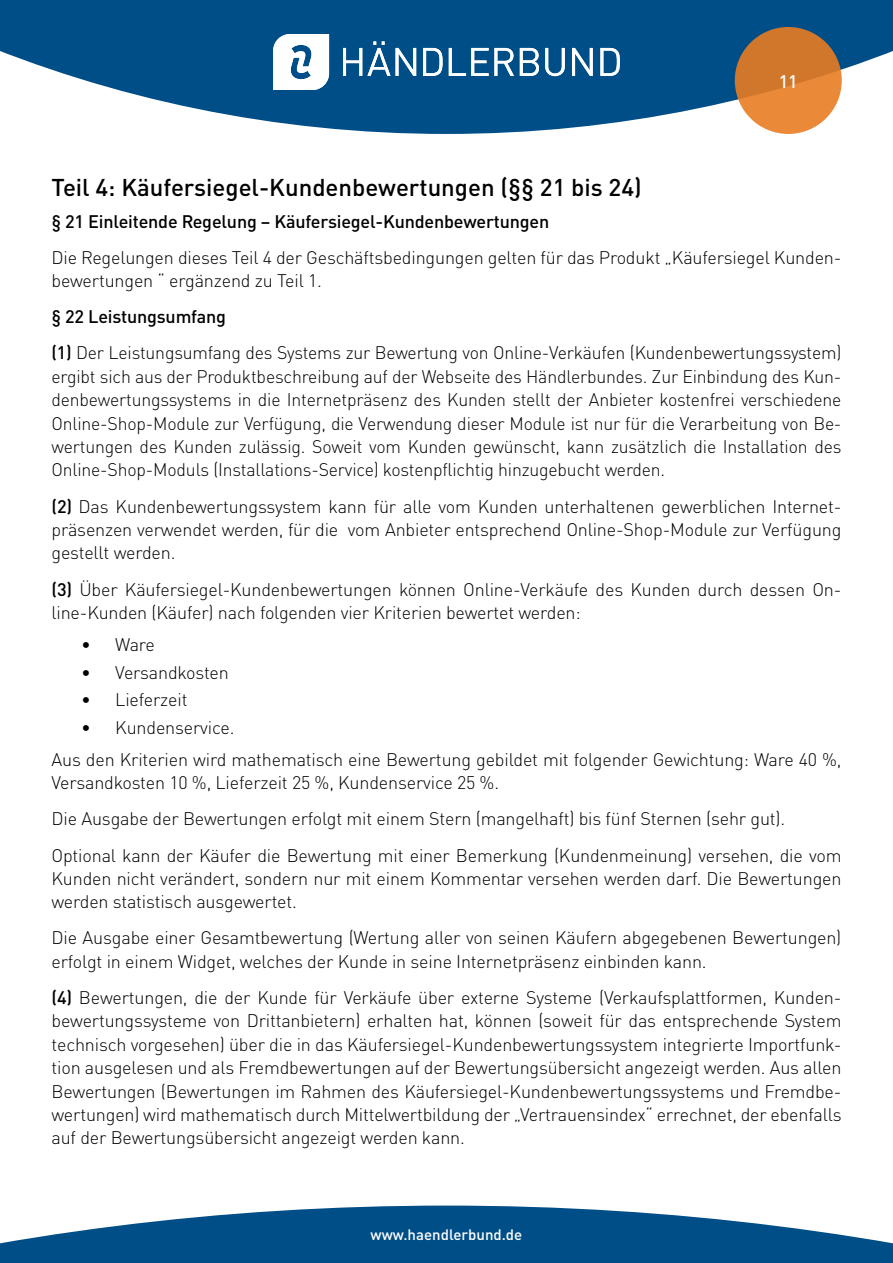
<style>
.page{position:relative;width:893px;height:1263px;background:#fff}
.page>*{position:absolute;margin:0;border:0;box-sizing:border-box;transform-origin:0 0}
.t1{font:500 24px "DIN Pro";color:#000}
.t2{font:300 18px/23.4px "DIN Pro";letter-spacing:-.01em;color:#000}
.t3{font:500 18px "DIN Pro";letter-spacing:-.01em;color:#000}
.t4{font:500 18px "DIN Pro";color:#fff}
.t5{font:500 15px "DIN Pro";color:#fff}
.s1{font-weight:500}
</style>
<div class="page">
<svg style="left:0;top:0;width:893px;height:134px;fill:#004e87"></svg>
<svg style="left:735px;top:27px;width:107px;height:107px;background:#da7f31"></svg>
<svg style="left:343px;top:41px;width:47px;height:35px"></svg>
<svg style="left:396px;top:48px;width:20px;height:28px"></svg>
<svg style="left:423px;top:48px;width:20px;height:28px"></svg>
<svg style="left:449px;top:48px;width:65px;height:28px"></svg>
<svg style="left:520px;top:48px;width:19px;height:28px"></svg>
<svg style="left:545px;top:48px;width:20px;height:28px"></svg>
<svg style="left:572px;top:48px;width:21px;height:28px"></svg>
<svg style="left:600px;top:48px;width:20px;height:28px"></svg>
<svg style="left:273px;top:34px;width:56px;height:56px"></svg>
<svg style="left:0;top:1205px;width:893px;height:58px;fill:#004e87"></svg>
<p class="t4" style="left:779px;top:67px;width:21px">11</p>
<h1 class="t1" style="left:52px;top:168px;width:592px">Teil 4: Käufersiegel-Kundenbewertungen (§§ 21 bis 24)</h1>
<p class="t3" style="left:52px;top:206px;width:499px">§ 21 Einleitende Regelung – Käufersiegel-Kundenbewertungen</p>
<p class="t2" style="left:52px;top:244px;width:791px">Die Regelungen dieses Teil 4 der Geschäftsbedingungen gelten für das Produkt „Käufersiegel Kunden&shy;bewertungen “ ergänzend zu Teil 1.</p>
<p class="t2" style="left:52px;top:297px;width:791px;line-height:36.2px"><span class="s1">§ 22 Leistungsumfang<br>(1)</span> Der Leistungsumfang des Systems zur Bewertung von Online-Verkäufen (Kundenbewertungssystem)</p>
<p class="t2" style="left:52px;top:363px;width:791px;text-align:justify">ergibt sich aus der Produktbeschreibung auf der Webseite des Händlerbundes. Zur Einbindung des Kun&shy;denbewertungssystems in die Internetpräsenz des Kunden stellt der Anbieter kostenfrei verschiedene Online-Shop-Module zur Verfügung, die Verwendung dieser Module ist nur für die Verarbeitung von Be&shy;wertungen des Kunden zulässig. Soweit vom Kunden gewünscht, kann zusätzlich die Installation des Online-Shop-Moduls (Installations-Service) kostenpflichtig hinzugebucht werden.</p>
<p class="t2" style="left:52px;top:493px;width:791px;text-align:justify"><span class="s1">(2)</span> Das Kundenbewertungssystem kann für alle vom Kunden unterhaltenen gewerblichen Internet&shy;präsenzen verwendet werden, für die vom Anbieter entsprechend Online-Shop-Module zur Verfügung gestellt werden.</p>
<p class="t2" style="left:52px;top:576px;width:791px"><span class="s1">(3)</span> Über Käufersiegel-Kundenbewertungen können Online-Verkäufe des Kunden durch dessen On&shy;line-Kunden (Käufer) nach folgenden vier Kriterien bewertet werden:</p>
<p class="t2" style="left:81px;top:631px;width:75px">• Ware</p>
<p class="t2" style="left:81px;top:659px;width:149px">• Versandkosten</p>
<p class="t2" style="left:81px;top:686px;width:108px">• Lieferzeit</p>
<p class="t2" style="left:52px;top:710px;width:791px;line-height:32px;text-indent:30px">• Kundenservice.<br>Aus den Kriterien wird mathematisch eine Bewertung gebildet mit folgender Gewichtung: Ware 40 %,</p>
<p class="t2" style="left:52px;top:763px;width:791px;line-height:36.2px">Versandkosten 10 %, Lieferzeit 25 %, Kundenservice 25 %.<br>Die Ausgabe der Bewertungen erfolgt mit einem Stern (mangelhaft) bis fünf Sternen (sehr gut).<br>Optional kann der Käufer die Bewertung mit einer Bemerkung (Kundenmeinung) versehen, die vom</p>
<p class="t2" style="left:52px;top:865px;width:791px">Kunden nicht verändert, sondern nur mit einem Kommentar versehen werden darf. Die Bewertungen werden statistisch ausgewertet.</p>
<p class="t2" style="left:52px;top:925px;width:791px">Die Ausgabe einer Gesamtbewertung (Wertung aller von seinen Käufern abgegebenen Bewertungen) erfolgt in einem Widget, welches der Kunde in seine Internetpräsenz einbinden kann.</p>
<p class="t2" style="left:52px;top:984px;width:791px;text-align:justify"><span class="s1">(4)</span> Bewertungen, die der Kunde für Verkäufe über externe Systeme (Verkaufsplattformen, Kunden&shy;bewertungssysteme von Drittanbietern) erhalten hat, können (soweit für das entsprechende System technisch vorgesehen) über die in das Käufersiegel-Kundenbewertungssystem integrierte Importfunk&shy;tion ausgelesen und als Fremdbewertungen auf der Bewertungsübersicht angezeigt werden. Aus allen Bewertungen (Bewertungen im Rahmen des Käufersiegel-Kundenbewertungssystems und Fremdbe&shy;wertungen) wird mathematisch durch Mittelwertbildung der „Vertrauensindex“ errechnet, der ebenfalls auf der Bewertungsübersicht angezeigt werden kann.</p>
<p class="t5" style="left:371px;top:1223px;width:153px">www.haendlerbund.de</p>
</div>
